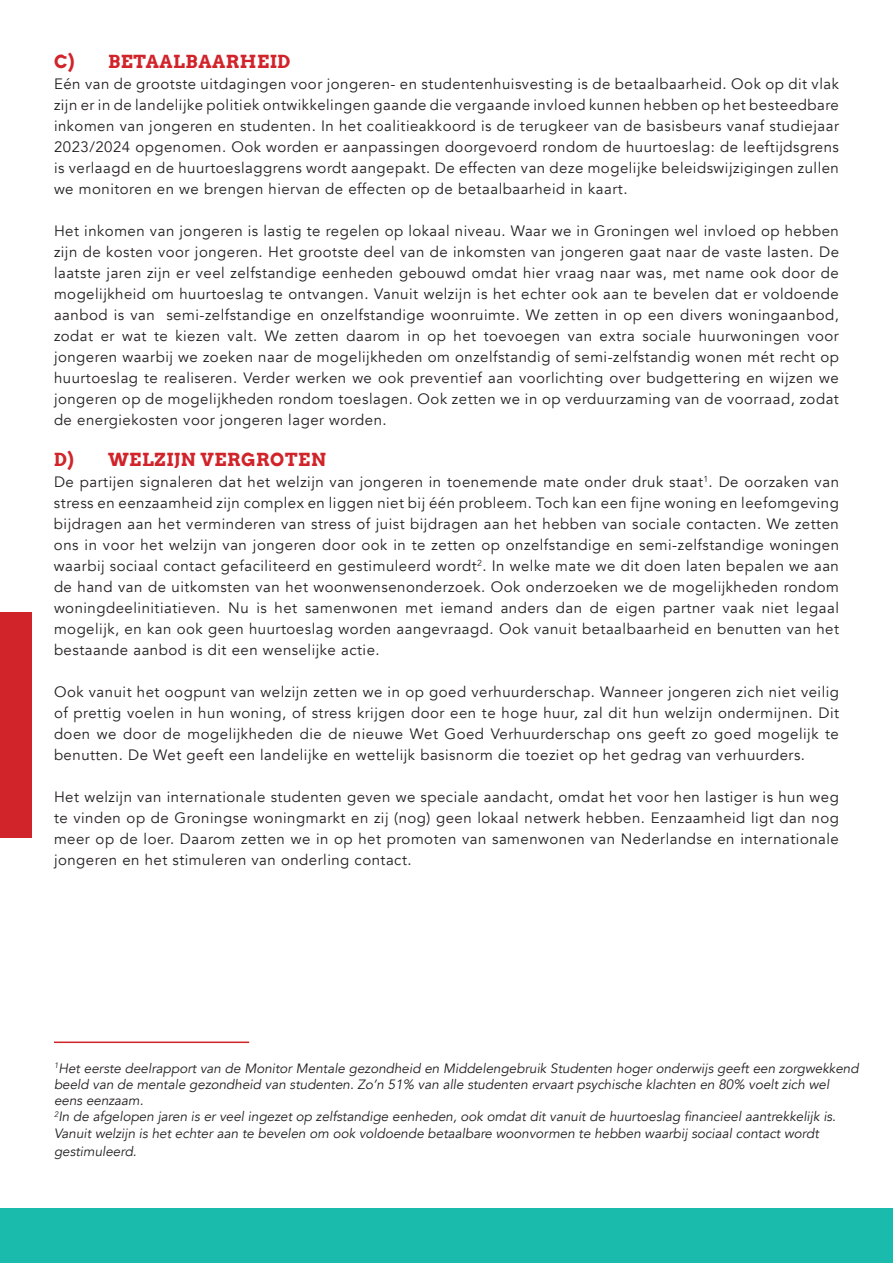
<style>
.page{position:relative;width:893px;height:1263px;background:#fff}
.page>*{position:absolute;margin:0;border:0;box-sizing:border-box;transform-origin:0 0}
.t1{font:700 18px "Arvo";letter-spacing:.035em;color:#d1232a}
.t2{font:15px/21px "Avenir";letter-spacing:.035em;color:#231f20;text-align:justify}
.t3{font:italic 13.5px/16.2px "Avenir";color:#231f20}
</style>
<div class="page">
<div style="left:0;top:1209px;width:893px;height:54px;background:#1abbac"></div>
<hr style="left:54px;top:1041px;width:195px;height:2px;background:#d1232a">
<div style="left:0;top:612px;width:32px;height:226px;background:#d1232a"></div>
<p class="t1" style="left:54px;top:50px;width:238px">C) BETAALBAARHEID</p>
<p class="t2" style="left:54px;top:73px;width:786px">Eén van de grootste uitdagingen voor jongeren- en studentenhuisvesting is de betaalbaarheid. Ook op dit vlak zijn er in de landelijke politiek ontwikkelingen gaande die vergaande invloed kunnen hebben op het besteedbare inkomen van jongeren en studenten. In het coalitieakkoord is de terugkeer van de basisbeurs vanaf studiejaar 2023/2024 opgenomen. Ook worden er aanpassingen doorgevoerd rondom de huurtoeslag: de leeftijdsgrens is verlaagd en de huurtoeslaggrens wordt aangepakt. De effecten van deze mogelijke beleidswijzigingen zullen we monitoren en we brengen hiervan de effecten op de betaalbaarheid in kaart.</p>
<p class="t2" style="left:54px;top:220px;width:786px">Het inkomen van jongeren is lastig te regelen op lokaal niveau. Waar we in Groningen wel invloed op hebben zijn de kosten voor jongeren. Het grootste deel van de inkomsten van jongeren gaat naar de vaste lasten. De laatste jaren zijn er veel zelfstandige eenheden gebouwd omdat hier vraag naar was, met name ook door de mogelijkheid om huurtoeslag te ontvangen. Vanuit welzijn is het echter ook aan te bevelen dat er voldoende aanbod is van semi-zelfstandige en onzelfstandige woonruimte. We zetten in op een divers woningaanbod, zodat er wat te kiezen valt. We zetten daarom in op het toevoegen van extra sociale huurwoningen voor jongeren waarbij we zoeken naar de mogelijkheden om onzelfstandig of semi-zelfstandig wonen mét recht op huurtoeslag te realiseren. Verder werken we ook preventief aan voorlichting over budgettering en wijzen we jongeren op de mogelijkheden rondom toeslagen. Ook zetten we in op verduurzaming van de voorraad, zodat de energiekosten voor jongeren lager worden.</p>
<p class="t1" style="left:54px;top:449px;width:273px">D) WELZIJN VERGROTEN</p>
<p class="t2" style="left:54px;top:472px;width:787px">De partijen signaleren dat het welzijn van jongeren in toenemende mate onder druk staat<sup>1</sup>. De oorzaken van stress en eenzaamheid zijn complex en liggen niet bij één probleem. Toch kan een fijne woning en leefomgeving bijdragen aan het verminderen van stress of juist bijdragen aan het hebben van sociale contacten. We zetten ons in voor het welzijn van jongeren door ook in te zetten op onzelfstandige en semi-zelfstandige woningen waarbij sociaal contact gefaciliteerd en gestimuleerd wordt<sup>2</sup>. In welke mate we dit doen laten bepalen we aan de hand van de uitkomsten van het woonwensenonderzoek. Ook onderzoeken we de mogelijkheden rondom woningdeelinitiatieven. Nu is het samenwonen met iemand anders dan de eigen partner vaak niet legaal mogelijk, en kan ook geen huurtoeslag worden aangevraagd. Ook vanuit betaalbaarheid en benutten van het bestaande aanbod is dit een wenselijke actie.</p>
<p class="t2" style="left:54px;top:682px;width:787px">Ook vanuit het oogpunt van welzijn zetten we in op goed verhuurderschap. Wanneer jongeren zich niet veilig of prettig voelen in hun woning, of stress krijgen door een te hoge huur, zal dit hun welzijn ondermijnen. Dit doen we door de mogelijkheden die de nieuwe Wet Goed Verhuurderschap ons geeft zo goed mogelijk te benutten. De Wet geeft een landelijke en wettelijk basisnorm die toeziet op het gedrag van verhuurders.</p>
<p class="t2" style="left:54px;top:787px;width:786px">Het welzijn van internationale studenten geven we speciale aandacht, omdat het voor hen lastiger is hun weg te vinden op de Groningse woningmarkt en zij (nog) geen lokaal netwerk hebben. Eenzaamheid ligt dan nog meer op de loer. Daarom zetten we in op het promoten van samenwonen van Nederlandse en internationale jongeren en het stimuleren van onderling contact.</p>
<p class="t3" style="left:54px;top:1060px;width:806px"><sup>1</sup>Het eerste deelrapport van de Monitor Mentale gezondheid en Middelengebruik Studenten hoger onderwijs geeft een zorgwekkend beeld van de mentale gezondheid van studenten. Zo’n 51% van alle studenten ervaart psychische klachten en 80% voelt zich wel eens eenzaam.<br><sup>2</sup>In de afgelopen jaren is er veel ingezet op zelfstandige eenheden, ook omdat dit vanuit de huurtoeslag financieel aantrekkelijk is.<br>Vanuit welzijn is het echter aan te bevelen om ook voldoende betaalbare woonvormen te hebben waarbij sociaal contact wordt</p>
<p class="t3" style="left:54px;top:1143px;width:84px">gestimuleerd.</p>
</div>
